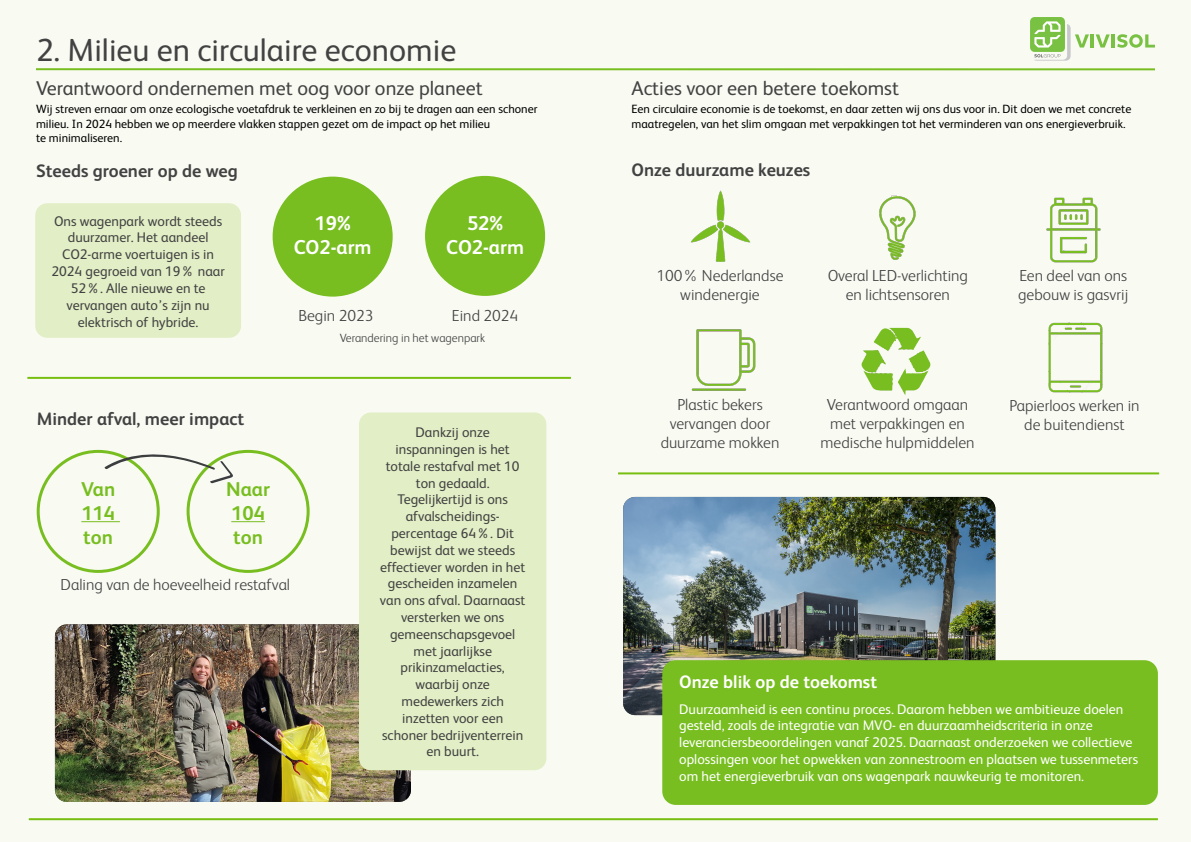
<style>
.page{position:relative;width:1191px;height:842px;background:#f9fbf3}
.page>*{position:absolute;margin:0;border:0;box-sizing:border-box;transform-origin:0 0}
.t1{font:32px "FS Albert";color:#424242}
.t2{font:20px "FS Albert";color:#424242}
.t3{font:700 20px "FS Albert";color:#fff}
.t4{font:700 20px "FS Albert";color:#78be20}
.t5{font:700 18px "FS Albert";color:#424242}
.t6{font:700 18px "FS Albert";color:#fff}
.t7{font:300 16px/19.2px "FS Albert";color:#424242;text-align:center}
.t8{font:14px/16.8px "FS Albert";color:#424242;text-align:center}
.t9{font:14px/16.8px "FS Albert";color:#fff}
.t10{font:12px/14.4px "FS Albert";color:#000}
.t11{font:300 12px "FS Albert";color:#424242}
</style>
<div class="page">
<img style="left:623px;top:497px;width:372px;height:218px">
<img style="left:55px;top:624px;width:356px;height:178px">
<div style="left:273px;top:177px;width:120px;height:120px;background:#78be20;border-radius:50%"></div>
<div style="left:425px;top:176px;width:120px;height:120px;background:#78be20;border-radius:50%"></div>
<div style="left:35px;top:203px;width:206px;height:135px;background:#e2eec5;border-radius:12px"></div>
<div style="left:37px;top:450px;width:123px;height:123px;border:3px solid #78be20;border-radius:50%"></div>
<div style="left:187px;top:450px;width:123px;height:123px;border:3px solid #78be20;border-radius:50%"></div>
<hr style="left:81px;top:521px;width:39px;height:1px;background:#78be20">
<hr style="left:231px;top:521px;width:34px;height:1px;background:#78be20">
<div style="left:359px;top:412px;width:187px;height:358px;background:#e2eec5;border-radius:12px"></div>
<svg style="left:104px;top:454px;width:129px;height:29px"></svg>
<img style="left:691px;top:190px;width:60px;height:72px">
<img style="left:879px;top:195px;width:37px;height:65px">
<img style="left:1046px;top:197px;width:55px;height:66px">
<img style="left:691px;top:329px;width:65px;height:62px">
<img style="left:861px;top:327px;width:70px;height:68px">
<img style="left:1048px;top:322px;width:55px;height:71px">
<div style="left:664px;top:662px;width:492px;height:141px;background:#78be20;border-radius:12px"></div>
<div style="left:662px;top:660px;width:495px;height:145px;border:3px solid #78be20;border-radius:12px"></div>
<hr style="left:36px;top:68px;width:1119px;height:2px;background:#78be20">
<hr style="left:27px;top:377px;width:544px;height:2px;background:#78be10">
<hr style="left:29px;top:818px;width:1128px;height:2px;background:#78be10">
<hr style="left:618px;top:472px;width:541px;height:2px;background:#78be10">
<hr style="left:1090px;top:34px;width:4px;height:14px;background:#79c142">
<svg style="left:1095px;top:34px;width:14px;height:14px"></svg>
<hr style="left:1111px;top:34px;width:3px;height:14px;background:#79c142">
<svg style="left:1117px;top:34px;width:38px;height:14px"></svg>
<div style="left:1030px;top:17px;width:35px;height:35px;background:#79c142;border-radius:5px"></div>
<svg style="left:1034px;top:21px;width:55px;height:40px"></svg>
<p class="t1" style="left:36px;top:28px;width:422px">2. Milieu en circulaire economie</p>
<p class="t2" style="left:36px;top:75px;width:448px">Verantwoord ondernemen met oog voor onze planeet</p>
<p class="t10" style="left:36px;top:101px;width:503px">Wij streven ernaar om onze ecologische voetafdruk te verkleinen en zo bij te dragen aan een schoner milieu. In 2024 hebben we op meerdere vlakken stappen gezet om de impact op het milieu</p>
<p class="t10" style="left:36px;top:130px;width:88px">te minimaliseren.</p>
<p class="t5" style="left:36px;top:158px;width:203px">Steeds groener op de weg</p>
<p class="t8" style="left:51px;top:212px;width:175px">Ons wagenpark wordt steeds duurzamer. Het aandeel<br>CO2-arme voertuigen is in<br>2024 gegroeid van 19% naar<br>52%. Alle nieuwe en te</p>
<p class="t8" style="left:67px;top:296px;width:145px">vervangen auto’s zijn nu</p>
<p class="t8" style="left:78px;top:313px;width:122px">elektrisch of hybride.</p>
<p class="t3" style="left:314px;top:210px;width:38px">19%</p>
<p class="t3" style="left:294px;top:234px;width:79px">CO2-arm</p>
<p class="t3" style="left:467px;top:210px;width:38px">52%</p>
<p class="t3" style="left:446px;top:234px;width:79px">CO2-arm</p>
<p class="t7" style="left:298px;top:305px;width:76px">Begin 2023</p>
<p class="t7" style="left:452px;top:305px;width:68px">Eind 2024</p>
<p class="t11" style="left:340px;top:330px;width:147px">Verandering in het wagenpark</p>
<p class="t5" style="left:37px;top:407px;width:209px">Minder afval, meer impact</p>
<p class="t4" style="left:81px;top:475px;width:36px">Van</p>
<p class="t4" style="left:81px;top:499px;width:35px">114</p>
<p class="t4" style="left:83px;top:523px;width:31px">ton</p>
<p class="t7" style="left:61px;top:574px;width:231px">Daling van de hoeveelheid restafval</p>
<p class="t4" style="left:226px;top:475px;width:45px">Naar</p>
<p class="t4" style="left:231px;top:499px;width:35px">104</p>
<p class="t4" style="left:233px;top:523px;width:31px">ton</p>
<p class="t8" style="left:415px;top:423px;width:76px">Dankzij onze</p>
<p class="t8" style="left:395px;top:440px;width:116px">inspanningen is het</p>
<p class="t8" style="left:386px;top:457px;width:135px">totale restafval met 10 ton gedaald.</p>
<p class="t8" style="left:397px;top:490px;width:112px">Tegelijkertijd is ons</p>
<p class="t8" style="left:406px;top:507px;width:95px">afvalscheidings-</p>
<p class="t8" style="left:390px;top:524px;width:126px;text-align:left">percentage 64%. Dit bewijst dat we steeds</p>
<p class="t8" style="left:380px;top:558px;width:147px">effectiever worden in het gescheiden inzamelen van ons afval. Daarnaast versterken we ons</p>
<p class="t8" style="left:390px;top:625px;width:127px">gemeenschapsgevoel met jaarlijkse</p>
<p class="t8" style="left:400px;top:658px;width:106px">prikinzamelacties,</p>
<p class="t8" style="left:415px;top:675px;width:76px">waarbij onze</p>
<p class="t8" style="left:401px;top:692px;width:104px">medewerkers zich</p>
<p class="t8" style="left:402px;top:709px;width:102px">inzetten voor een</p>
<p class="t8" style="left:382px;top:726px;width:143px">schoner bedrijventerrein en buurt.</p>
<p class="t2" style="left:631px;top:75px;width:269px">Acties voor een betere toekomst</p>
<p class="t10" style="left:631px;top:101px;width:501px">Een circulaire economie is de toekomst, en daar zetten wij ons dus voor in. Dit doen we met concrete maatregelen, van het slim omgaan met verpakkingen tot het verminderen van ons energieverbruik.</p>
<p class="t5" style="left:631px;top:157px;width:180px">Onze duurzame keuzes</p>
<p class="t7" style="left:656px;top:265px;width:128px">100% Nederlandse windenergie</p>
<p class="t7" style="left:827px;top:265px;width:142px">Overal LED-verlichting</p>
<p class="t7" style="left:845px;top:284px;width:106px">en lichtsensoren</p>
<p class="t7" style="left:1018px;top:265px;width:112px;text-align:left">Een deel van ons gebouw is gasvrij</p>
<p class="t7" style="left:677px;top:394px;width:87px">Plastic bekers</p>
<p class="t7" style="left:669px;top:413px;width:102px">vervangen door</p>
<p class="t7" style="left:660px;top:432px;width:120px">duurzame mokken</p>
<p class="t7" style="left:820px;top:394px;width:155px">Verantwoord omgaan met verpakkingen en medische hulpmiddelen</p>
<p class="t7" style="left:1009px;top:395px;width:132px">Papierloos werken in</p>
<p class="t7" style="left:1024px;top:414px;width:102px">de buitendienst</p>
<p class="t6" style="left:679px;top:670px;width:199px">Onze blik op de toekomst</p>
<p class="t9" style="left:679px;top:700px;width:445px">Duurzaamheid is een continu proces. Daarom hebben we ambitieuze doelen</p>
<p class="t9" style="left:679px;top:716px;width:415px">gesteld, zoals de integratie van MVO- en duurzaamheidscriteria in onze</p>
<p class="t9" style="left:679px;top:733px;width:455px">leveranciersbeoordelingen vanaf 2025. Daarnaast onderzoeken we collectieve</p>
<p class="t9" style="left:679px;top:750px;width:460px">oplossingen voor het opwekken van zonnestroom en plaatsen we tussenmeters om het energieverbruik van ons wagenpark nauwkeurig te monitoren.</p>
</div>
